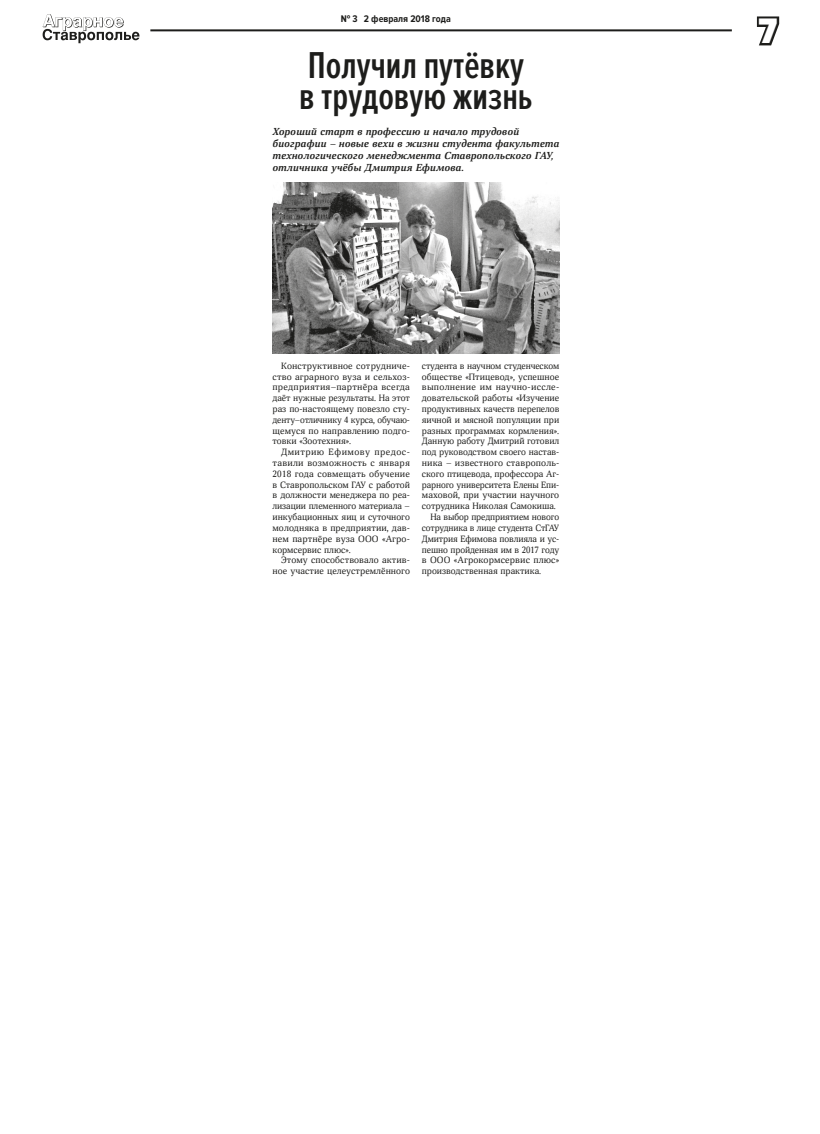
<style>
.page{position:relative;width:820px;height:1134px;background:#fff}
.page>*{position:absolute;margin:0;border:0;box-sizing:border-box;transform-origin:0 0}
.t1{font:600 38.8px/30.6px "Proxima Nova Ex Cn";color:#1d1d1b}
.t2{font:900 36.7px "Proxima Nova Cond";color:#fff}
.t3{font:italic 700 10px/12px "Deca Serif New";color:#1d1d1b}
.t4{font:700 10px "Proxima Nova Cond";color:#1d1d1b}
.t5{font:9px/10.8px "Deca Serif New";color:#1d1d1b;text-align:justify}
.t6{font:9px "Deca Serif New";letter-spacing:.03em;color:#1d1d1b}
</style>
<div class="page">
<hr style="left:150px;top:29px;width:581px;height:2px;background:#1d1d1b">
<svg style="left:756px;top:16px;width:24px;height:30px"></svg>
<img style="left:272px;top:183px;width:287px;height:170px">
<svg style="left:43px;top:14px;width:96px;height:29px"></svg>
<p class="t4" style="left:340px;top:13px;width:111px">№ 3 2 февраля 2018 года</p>
<h1 class="t1" style="left:299px;top:51px;width:235px">Получил путёвку в трудовую жизнь</h1>
<p class="t3" style="left:272px;top:125px;width:288px">Хороший старт в профессию и начало трудовой биографии – новые вехи в жизни студента факультета технологического менеджмента Ставропольского ГАУ, отличника учёбы Дмитрия Ефимова.</p>
<p class="t5" style="left:272px;top:361px;width:139px;text-indent:9px">Конструктивное сотрудниче&shy;ство аграрного вуза и сельхоз&shy;предприятия–партнёра всегда даёт нужные результаты. На этот раз по-настоящему повезло сту&shy;денту–отличнику 4 курса, обучаю&shy;щемуся по направлению подго&shy;товки «Зоотехния».</p>
<p class="t5" style="left:272px;top:447px;width:139px;text-indent:9px">Дмитрию Ефимову предос&shy;тавили возможность с января 2018 года совмещать обучение в Ставропольском ГАУ с работой в должности менеджера по реа&shy;лизации племенного материала – инкубационных яиц и суточного молодняка в предприятии, дав&shy;нем партнёре вуза ООО «Агро&shy;кормсервис плюс».</p>
<p class="t5" style="left:272px;top:555px;width:139px;text-align:right">Этому способствовало актив&shy;ное участие целеустремлённого</p>
<p class="t5" style="left:422px;top:361px;width:139px">студента в научном студенческом</p>
<p class="t5" style="left:422px;top:371px;width:139px">обществе «Птицевод», успешное</p>
<p class="t6" style="left:422px;top:382px;width:139px">выполнение им научно-иссле-</p>
<p class="t5" style="left:422px;top:393px;width:139px">довательской работы «Изучение</p>
<p class="t5" style="left:422px;top:404px;width:139px">продуктивных качеств перепелов</p>
<p class="t5" style="left:422px;top:415px;width:139px">яичной и мясной популяции при</p>
<p class="t5" style="left:422px;top:425px;width:139px">разных программах кормления».</p>
<p class="t5" style="left:422px;top:436px;width:139px">Данную работу Дмитрий готовил</p>
<p class="t5" style="left:422px;top:447px;width:139px">под руководством своего настав-</p>
<p class="t5" style="left:422px;top:458px;width:139px">ника – известного ставрополь-</p>
<p class="t5" style="left:422px;top:469px;width:139px">ского птицевода, профессора Аг-</p>
<p class="t5" style="left:422px;top:479px;width:139px">рарного университета Елены Епи-</p>
<p class="t5" style="left:422px;top:490px;width:139px">маховой, при участии научного</p>
<p class="t5" style="left:422px;top:501px;width:135px">сотрудника Николая Самокиша.</p>
<p class="t5" style="left:430px;top:512px;width:130px">На выбор предприятием нового</p>
<p class="t5" style="left:422px;top:523px;width:139px">сотрудника в лице студента СтГАУ</p>
<p class="t5" style="left:422px;top:533px;width:139px">Дмитрия Ефимова повлияла и ус-</p>
<p class="t5" style="left:422px;top:544px;width:139px">пешно пройденная им в 2017 году</p>
<p class="t5" style="left:422px;top:555px;width:139px">в ООО «Агрокормсервис плюс»</p>
<p class="t5" style="left:422px;top:566px;width:121px">производственная практика.</p>
<h2 class="t2" style="left:758px;top:10px;width:20px">7</h2>
</div>
